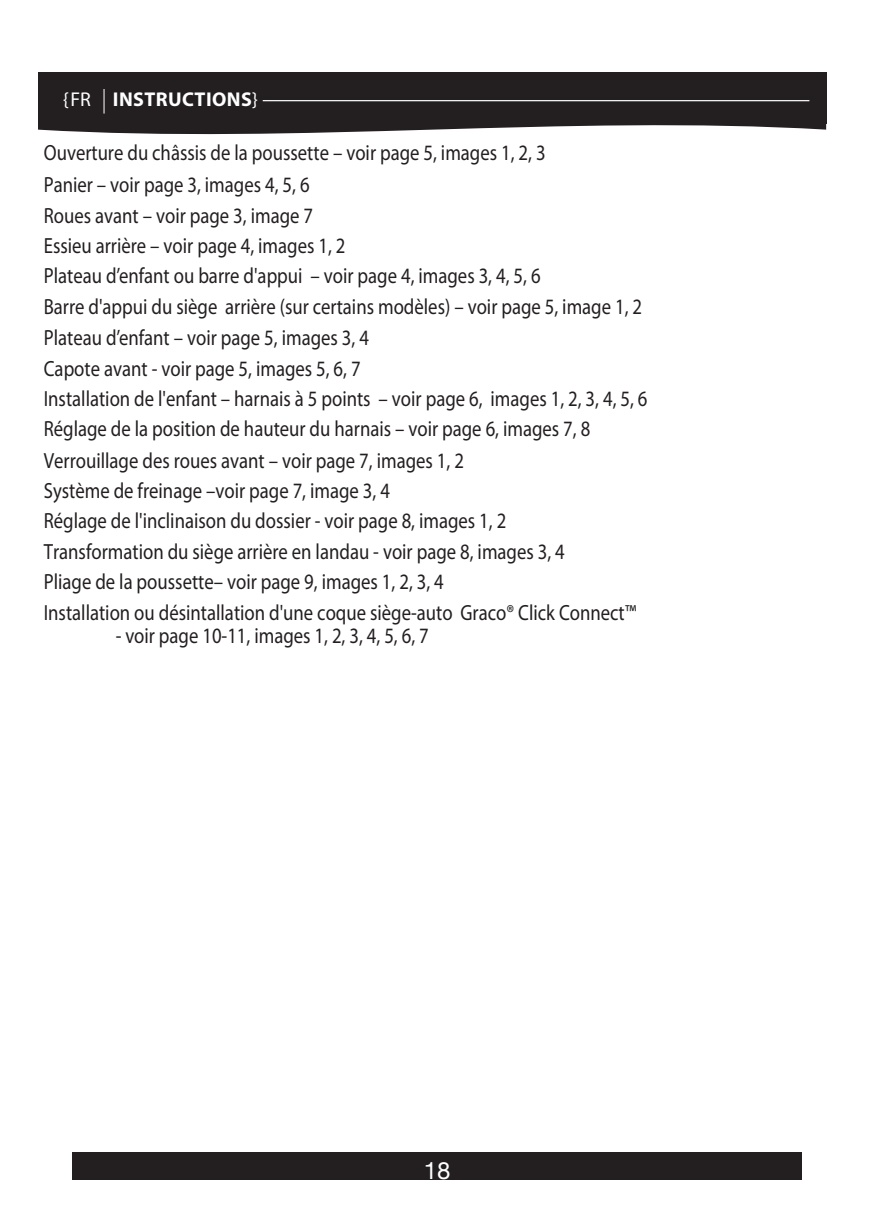
<style>
.page{position:relative;width:873px;height:1224px;background:#fff}
.page>*{position:absolute;margin:0;border:0;box-sizing:border-box;transform-origin:0 0}
.t1{font:24px "Helvetica Neue";color:#fff}
.t2{font:22px/30.6px "Myriad Pro";color:#231f20;scale:.85 1}
.t3{font:700 20px "Myriad Pro";letter-spacing:.02em;color:#fff}
.s1{font-weight:400}
</style>
<div class="page">
<div style="left:72px;top:1152px;width:730px;height:28px;background:#231f20"></div>
<svg style="left:38px;top:123px;width:788px;height:12px;fill:#231f20"></svg>
<div style="left:38px;top:72px;width:788px;height:51px;background:#231f20"></div>
<svg style="left:104px;top:89px;width:1px;height:25px"></svg>
<hr style="left:263px;top:100px;width:546px;height:1px;background:#fff">
<p class="t3" style="left:63px;top:86px;width:196px"><span class="s1">{FR</span> INSTRUCTIONS<span class="s1">}</span></p>
<p class="t2" style="left:44px;top:137px;width:711px">Ouverture du châssis de la poussette – voir page 5, images 1, 2, 3<br>Panier – voir page 3, images 4, 5, 6<br>Roues avant – voir page 3, image 7<br>Essieu arrière – voir page 4, images 1, 2<br>Plateau d’enfant ou barre d'appui – voir page 4, images 3, 4, 5, 6<br>Barre d'appui du siège arrière (sur certains modèles) – voir page 5, image 1, 2<br>Plateau d’enfant – voir page 5, images 3, 4<br>Capote avant - voir page 5, images 5, 6, 7<br>Installation de l'enfant – harnais à 5 points – voir page 6, images 1, 2, 3, 4, 5, 6<br>Réglage de la position de hauteur du harnais – voir page 6, images 7, 8<br>Verrouillage des roues avant – voir page 7, images 1, 2<br>Système de freinage –voir page 7, image 3, 4<br>Réglage de l'inclinaison du dossier - voir page 8, images 1, 2<br>Transformation du siège arrière en landau - voir page 8, images 3, 4<br>Pliage de la poussette– voir page 9, images 1, 2, 3, 4<br>Installation ou désintallation d'une coque siège-auto Graco® Click Connect™</p>
<p class="t2" style="left:116px;top:620px;width:370px">- voir page 10-11, images 1, 2, 3, 4, 5, 6, 7</p>
<p class="t1" style="left:424px;top:1153px;width:28px">18</p>
</div>
